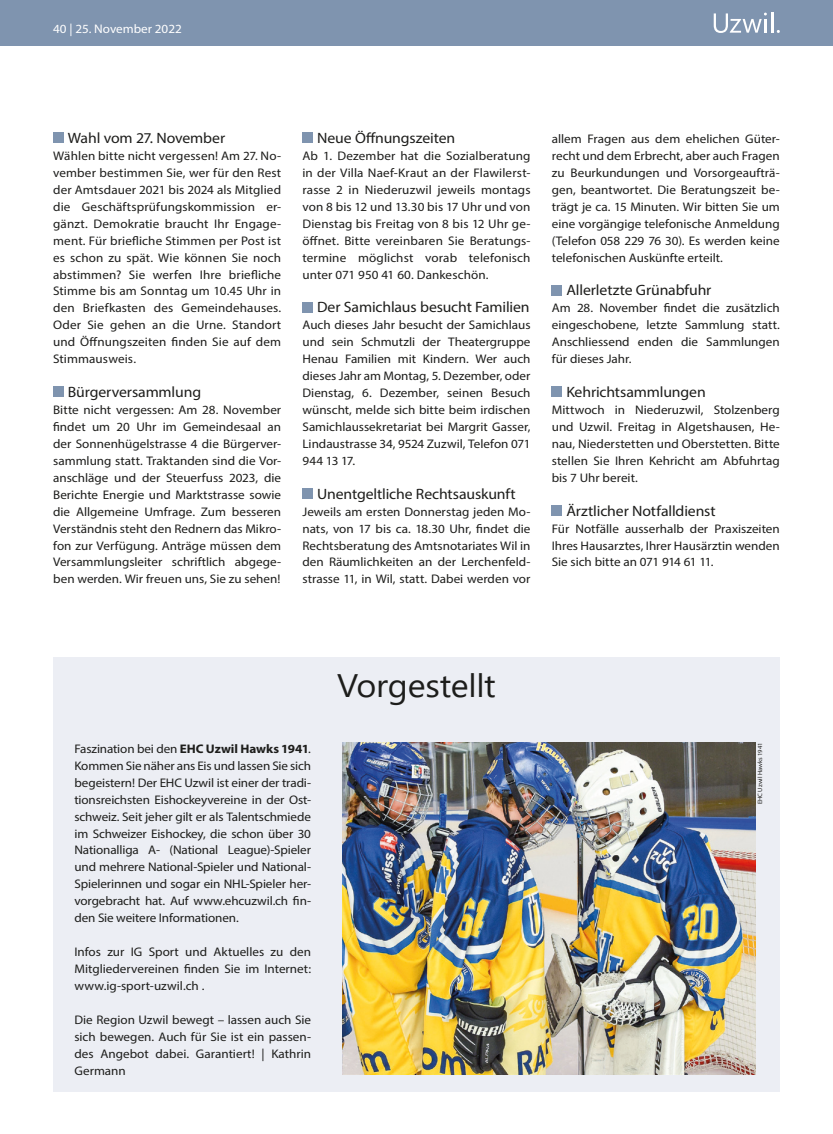
<style>
.page{position:relative;width:833px;height:1134px;background:#fff}
.page>*{position:absolute;margin:0;border:0;box-sizing:border-box;transform-origin:0 0}
.Titel___26_pt{font:32.5px "Segoe UI";letter-spacing:-.01em;color:#1d1d1b;scale:1.05 1}
.Kurztext_Titel_12pt{font:15px "Myriad Pro";letter-spacing:-.01em;color:#1d1d1b;scale:1.05 1}
.Grundtext{font:12.5px/17px "Myriad Pro";color:#1d1d1b;text-align:justify;scale:1.05 1}
.t1{font:12.5px "Myriad Pro";color:#fff;scale:1.05 1}
.t2{font:6.25px "Myriad Pro";color:#1d1d1b;scale:1.05 1}
.s1{font-weight:700}
</style>
<div class="page">
<div style="left:0;top:0;width:833px;height:46px;background:#7f94af"></div>
<hr style="left:771px;top:12px;width:2px;height:21px;background:#fff">
<svg style="left:713px;top:13px;width:54px;height:20px"></svg>
<div style="left:53px;top:657px;width:727px;height:434px;background:#eceef4"></div>
<img style="left:343px;top:742px;width:413px;height:332px">
<div style="left:53px;top:132px;width:11px;height:11px;background:#7f94af"></div>
<div style="left:53px;top:387px;width:11px;height:10px;background:#7f94af"></div>
<div style="left:302px;top:132px;width:11px;height:11px;background:#7f94af"></div>
<div style="left:302px;top:302px;width:11px;height:10px;background:#7f94af"></div>
<div style="left:302px;top:488px;width:11px;height:11px;background:#7f94af"></div>
<div style="left:552px;top:285px;width:10px;height:10px;background:#7f94af"></div>
<div style="left:552px;top:387px;width:10px;height:10px;background:#7f94af"></div>
<div style="left:552px;top:505px;width:10px;height:11px;background:#7f94af"></div>
<p class="t1" style="left:53px;top:21px;width:124px">40 | 25. November 2022</p>
<p class="Kurztext_Titel_12pt" style="left:68px;top:129px;width:151px">Wahl vom 27. November</p>
<p class="Grundtext" style="left:53px;top:147px;width:219px">Wählen bitte nicht vergessen! Am 27. No&shy;vember bestimmen Sie, wer für den Rest der Amtsdauer 2021 bis 2024 als Mitglied die Geschäftsprüfungskommission er&shy;gänzt. Demokratie braucht Ihr Engage&shy;ment. Für briefliche Stimmen per Post ist es schon zu spät. Wie können Sie noch abstimmen? Sie werfen Ihre briefliche Stimme bis am Sonntag um 10.45 Uhr in den Briefkasten des Gemeindehauses.<br>Oder Sie gehen an die Urne. Standort und Öffnungszeiten finden Sie auf dem Stimmausweis.</p>
<p class="Kurztext_Titel_12pt" style="left:68px;top:383px;width:128px">Bürgerversammlung</p>
<p class="Grundtext" style="left:53px;top:401px;width:219px">Bitte nicht vergessen: Am 28. November findet um 20 Uhr im Gemeindesaal an der Sonnenhügelstrasse 4 die Bürgerver&shy;sammlung statt. Traktanden sind die Vor&shy;anschläge und der Steuerfuss 2023, die Berichte Energie und Marktstrasse sowie die Allgemeine Umfrage. Zum besseren Verständnis steht den Rednern das Mikro&shy;fon zur Verfügung. Anträge müssen dem Versammlungsleiter schriftlich abgege&shy;ben werden. Wir freuen uns, Sie zu sehen!</p>
<p class="Kurztext_Titel_12pt" style="left:317px;top:129px;width:133px">Neue Öffnungszeiten</p>
<p class="Grundtext" style="left:302px;top:147px;width:219px">Ab 1. Dezember hat die Sozialberatung in der Villa Naef-Kraut an der Flawilerst&shy;rasse 2 in Niederuzwil jeweils montags von 8 bis 12 und 13.30 bis 17 Uhr und von Dienstag bis Freitag von 8 bis 12 Uhr ge&shy;öffnet. Bitte vereinbaren Sie Beratungs&shy;termine möglichst vorab telefonisch unter 071 950 41 60. Dankeschön.</p>
<p class="Kurztext_Titel_12pt" style="left:317px;top:298px;width:204px">Der Samichlaus besucht Familien</p>
<p class="Grundtext" style="left:302px;top:316px;width:219px">Auch dieses Jahr besucht der Samichlaus und sein Schmutzli der Theatergruppe Henau Familien mit Kindern. Wer auch dieses Jahr am Montag, 5. Dezember, oder Dienstag, 6. Dezember, seinen Besuch wünscht, melde sich bitte beim irdischen Samichlaussekretariat bei Margrit Gasser, Lindaustrasse 34, 9524 Zuzwil, Telefon 071<br>944 13 17.</p>
<p class="Kurztext_Titel_12pt" style="left:317px;top:484px;width:191px">Unentgeltliche Rechtsauskunft</p>
<p class="Grundtext" style="left:302px;top:503px;width:219px">Jeweils am ersten Donnerstag jeden Mo&shy;nats, von 17 bis ca. 18.30 Uhr, findet die Rechtsberatung des Amtsnotariates Wil in den Räumlichkeiten an der Lerchenfeld&shy;strasse 11, in Wil, statt. Dabei werden vor</p>
<p class="Grundtext" style="left:552px;top:130px;width:219px">allem Fragen aus dem ehelichen Güter&shy;recht und dem Erbrecht, aber auch Fragen zu Beurkundungen und Vorsorgeaufträ&shy;gen, beantwortet. Die Beratungszeit be&shy;trägt je ca. 15 Minuten. Wir bitten Sie um eine vorgängige telefonische Anmeldung (Telefon 058 229 76 30). Es werden keine telefonischen Auskünfte erteilt.</p>
<p class="Kurztext_Titel_12pt" style="left:566px;top:281px;width:140px">Allerletzte Grünabfuhr</p>
<p class="Grundtext" style="left:552px;top:300px;width:219px">Am 28. November findet die zusätzlich eingeschobene, letzte Sammlung statt.<br>Anschliessend enden die Sammlungen für dieses Jahr.</p>
<p class="Kurztext_Titel_12pt" style="left:566px;top:383px;width:134px">Kehrichtsammlungen</p>
<p class="Grundtext" style="left:552px;top:401px;width:219px">Mittwoch in Niederuzwil, Stolzenberg und Uzwil. Freitag in Algetshausen, He&shy;nau, Niederstetten und Oberstetten. Bitte stellen Sie Ihren Kehricht am Abfuhrtag bis 7 Uhr bereit.</p>
<p class="Kurztext_Titel_12pt" style="left:566px;top:501px;width:144px">Ärztlicher Notfalldienst</p>
<p class="Grundtext" style="left:552px;top:520px;width:219px">Für Notfälle ausserhalb der Praxiszeiten Ihres Hausarztes, Ihrer Hausärztin wenden Sie sich bitte an 071 914 61 11.</p>
<p class="Grundtext" style="left:74px;top:740px;width:227px">Faszination bei den <span class="s1">EHC Uzwil Hawks 1941</span>.<br>Kommen Sie näher ans Eis und lassen Sie sich begeistern! Der EHC Uzwil ist einer der tradi&shy;tionsreichsten Eishockeyvereine in der Ost&shy;schweiz. Seit jeher gilt er als Talentschmiede im Schweizer Eishockey, die schon über 30<br>Nationalliga A- (National League)-Spieler und mehrere National-Spieler und National-Spielerinnen und sogar ein NHL-Spieler her&shy;vorgebracht hat. Auf www.ehcuzwil.ch fin&shy;den Sie weitere Informationen.</p>
<p class="Grundtext" style="left:74px;top:943px;width:227px">Infos zur IG Sport und Aktuelles zu den Mitgliedervereinen finden Sie im Internet: www.ig-sport-uzwil.ch .</p>
<p class="Grundtext" style="left:74px;top:1011px;width:227px">Die Region Uzwil bewegt – lassen auch Sie sich bewegen. Auch für Sie ist ein passen&shy;des Angebot dabei. Garantiert! | Kathrin Germann</p>
<p class="Titel___26_pt" style="left:337px;top:655px;width:153px">Vorgestellt</p>
<p class="t2" style="left:756px;top:804px;width:60px;rotate:-90deg">EHC Uzwil Hawks 1941</p>
</div>
